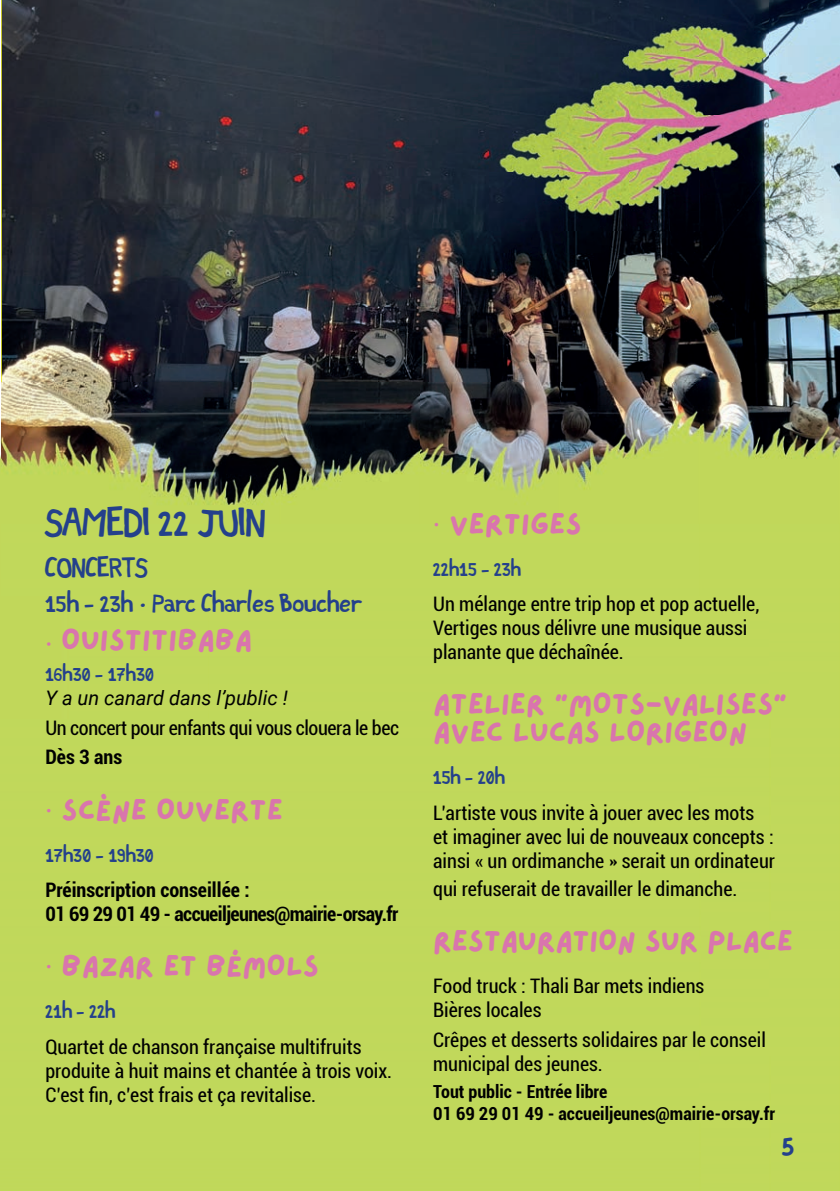
<style>
.page{position:relative;width:840px;height:1191px;background:#fff}
.page>*{position:absolute;margin:0;border:0;box-sizing:border-box;transform-origin:0 0}
.t1{font:34px "Sous Le Soleil exactement 3";color:#24408b}
.t2{font:30px/28px "Lazydog";color:#d975ad}
.t3{font:24px "Sous Le Soleil exactement 3";color:#24408b}
.t4{font:22px "Sous Le Soleil exactement 3";color:#24408b}
.t5{font:22px "Lazydog";color:#24408b}
.t6{font:condensed 20px/24px "Roboto";color:#000001}
.t7{font:700 condensed 20px/24px "Roboto";letter-spacing:-.03em;color:#000001}
.t8{font:condensed 20px "Roboto";letter-spacing:-.02em;color:#000001}
.t9{font:italic 20px "Roboto";color:#000001}
.t10{font:700 condensed 18px/21.6px "Roboto";color:#000001}
.t11{font:18px "Sous Le Soleil exactement 3";color:#24408b}
.s1{font-family:"Minion Pro"}
</style>
<div class="page">
<img style="left:2px;top:0;width:837px;height:595px">
<img style="left:0;top:383px;width:70px;height:336px">
<div style="left:70px;top:595px;width:699px;height:124px;background:#c0d85b"></div>
<div style="left:769px;top:595px;width:70px;height:596px;background:#c1d85b"></div>
<div style="left:0;top:719px;width:769px;height:472px;background:#c0d85b"></div>
<img style="left:489px;top:0;width:350px;height:230px">
<h1 class="t1" style="left:45px;top:504px;width:222px">SAMEDI 22 JUIN</h1>
<p class="t3" style="left:45px;top:554px;width:104px">CONCERTS</p>
<p class="t4" style="left:45px;top:591px;width:317px">15h - 23h · Parc Charles Boucher</p>
<h2 class="t2" style="left:45px;top:623px;width:208px"><span class="s1">·</span> OUISTITIBABA</h2>
<p class="t11" style="left:45px;top:664px;width:110px">16h30 - 17h30</p>
<p class="t9" style="left:45px;top:684px;width:244px">Y a un canard dans l’public !</p>
<p class="t8" style="left:45px;top:713px;width:355px">Un concert pour enfants qui vous clouera le bec</p>
<p class="t7" style="left:45px;top:744px;width:78px">Dès 3 ans</p>
<h2 class="t2" style="left:46px;top:793px;width:239px"><span class="s1">·</span> SCÈNE OUVERTE</h2>
<p class="t11" style="left:45px;top:845px;width:110px">17h30 - 19h30</p>
<p class="t7" style="left:45px;top:877px;width:354px">Préinscription conseillée :<br>01 69 29 01 49 - accueiljeunes@mairie-orsay.fr</p>
<h2 class="t2" style="left:46px;top:949px;width:275px"><span class="s1">·</span> BAZAR ET BÉMOLS</h2>
<p class="t11" style="left:45px;top:1001px;width:72px">21h - 22h</p>
<p class="t6" style="left:45px;top:1034px;width:348px">Quartet de chanson française multifruits produite à huit mains et chantée à trois voix.<br>C’est fin, c’est frais et ça revitalise.</p>
<h2 class="t2" style="left:433px;top:507px;width:150px"><span class="s1">·</span> VERTIGES</h2>
<p class="t11" style="left:433px;top:559px;width:90px">22h15 - 23h</p>
<p class="t6" style="left:433px;top:591px;width:327px">Un mélange entre trip hop et pop actuelle,<br>Vertiges nous délivre une musique aussi planante que déchaînée.</p>
<h2 class="t2" style="left:433px;top:687px;width:355px">ATELIER "MOTS-VALISES"<br>AVEC LUCAS LORIGEON</h2>
<p class="t11" style="left:433px;top:767px;width:74px">15h - 20h</p>
<p class="t6" style="left:433px;top:800px;width:343px">L’artiste vous invite à jouer avec les mots<br>et imaginer avec lui de nouveaux concepts : ainsi « un ordimanche » serait un ordinateur</p>
<p class="t6" style="left:433px;top:876px;width:305px">qui refuserait de travailler le dimanche.</p>
<h2 class="t2" style="left:433px;top:924px;width:361px">RESTAURATION SUR PLACE</h2>
<p class="t6" style="left:433px;top:973px;width:272px">Food truck : Thali Bar mets indiens<br>Bières locales</p>
<p class="t6" style="left:433px;top:1027px;width:334px">Crêpes et desserts solidaires par le conseil municipal des jeunes.</p>
<p class="t10" style="left:433px;top:1080px;width:343px">Tout public - Entrée libre<br>01 69 29 01 49 - accueiljeunes@mairie-orsay.fr</p>
<p class="t5" style="left:780px;top:1131px;width:15px">5</p>
</div>
